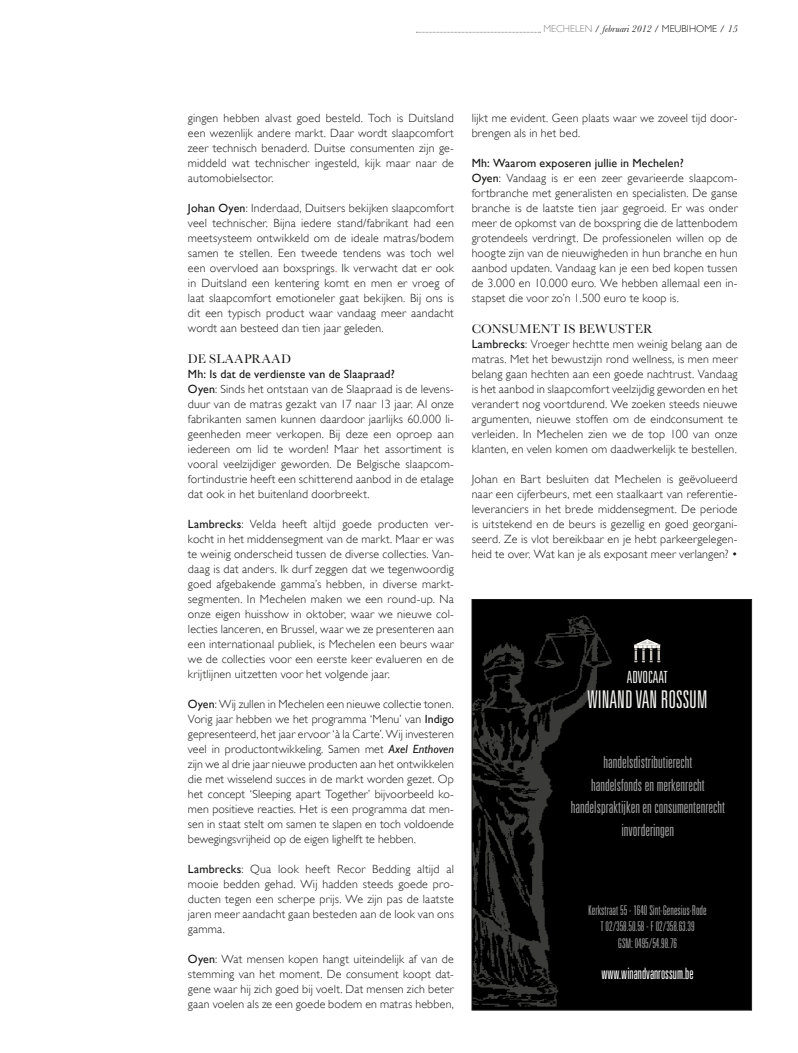
<style>
.page{position:relative;width:798px;height:1053px;background:#fff}
.page>*{position:absolute;margin:0;border:0;box-sizing:border-box;transform-origin:0 0}
.t1{font:300 ultra-condensed 24.38px "Univers LT Std";color:#f4f3f1;scale:.95 1}
.t2{font:300 ultra-condensed 16.75px/22.4px "Univers LT Std";color:#9c9c9d;text-align:center}
.t3{font:300 ultra-condensed 16.75px "Univers LT Std";color:#f4f3f1}
.t4{font:300 ultra-condensed 15.62px "Univers LT Std";color:#fff;scale:.95 1}
.t5{font:300 ultra-condensed 13.38px/16.1px "Univers LT Std";color:#9c9c9d;text-align:center;scale:.95 1}
.t6{font:13.12px "Baskerville";letter-spacing:.025em;color:#181716}
.t7{font:13.12px "Baskerville";letter-spacing:.05em;color:#181716}
.t8{font:300 11.88px/15px "Gill Sans";letter-spacing:.015em;color:#181716;text-align:justify}
.t9{font:italic 10px "Baskerville";color:#181716}
.s1{font-family:"Gill Sans";font-weight:300;font-style:normal;color:#868786}
.s2{font-style:normal}
.s3{font-family:"Gill Sans";font-weight:300;font-style:normal}
.s4{font-weight:400}
.s5{color:#f00}
.s6{font-weight:400;font-style:italic}
</style>
<div class="page">
<svg style="left:416px;top:32px;width:124px;height:1px"></svg>
<div style="left:472px;top:599px;width:277px;height:411px;background:#000"></div>
<svg style="left:633px;top:639px;width:28px;height:23px"></svg>
<img style="left:473px;top:615px;width:139px;height:392px">
<div style="left:471px;top:599px;width:280px;height:411px;border:1px solid #181716"></div>
<p class="t9" style="left:543px;top:23px;width:196px"><span class="s1">MECHELEN</span> <span class="s2">/</span> februari 2012 <span class="s2">/</span> <span class="s3">MEUBIHome</span> <span class="s2">/</span> 15</p>
<p class="t8" style="left:188px;top:111px;width:267px">gingen hebben alvast goed besteld. Toch is Duitsland een wezenlijk andere markt. Daar wordt slaapcomfort zeer technisch benaderd. Duitse consumenten zijn ge&shy;middeld wat technischer ingesteld, kijk maar naar de automobielsector.</p>
<p class="t8" style="left:188px;top:201px;width:268px"><span class="s4">Johan Oyen</span>: Inderdaad, Duitsers bekijken slaapcomfort veel technischer. Bijna iedere stand/fabrikant had een meetsysteem ontwikkeld om de ideale matras/bodem samen te stellen. Een tweede tendens was toch wel een overvloed aan boxsprings<span class="s5">.</span> Ik verwacht dat er ook in Duitsland een kentering komt en men er vroeg of laat slaapcomfort emotioneler gaat bekijken. Bij ons is dit een typisch product waar vandaag meer aandacht wordt aan besteed dan tien jaar geleden.</p>
<p class="t7" style="left:188px;top:350px;width:104px">DE SLAAPRAAD</p>
<p class="t8" style="left:188px;top:366px;width:267px;text-align:left"><span class="s4">Mh: Is dat de verdienste van de Slaapraad?<br>Oyen</span>: Sinds het ontstaan van de Slaapraad is de levens&shy;duur van de matras gezakt van 17 naar 13 jaar. Al onze fabrikanten samen kunnen daardoor jaarlijks 60.000 li&shy;geenheden meer verkopen. Bij deze een oproep aan iedereen om lid te worden! Maar het assortiment is vooral veelzijdiger geworden. De Belgische slaapcom&shy;fortindustrie heeft een schitterend aanbod in de etalage dat ook in het buitenland doorbreekt.</p>
<p class="t8" style="left:188px;top:516px;width:267px"><span class="s4">Lambrecks</span>: Velda heeft altijd goede producten ver&shy;kocht in het middensegment van de markt. Maar er was te weinig onderscheid tussen de diverse collecties. Van&shy;daag is dat anders. Ik durf zeggen dat we tegenwoordig goed afgebakende gamma’s hebben, in diverse markt&shy;segmenten. In Mechelen maken we een round-up. Na onze eigen huisshow in oktober, waar we nieuwe col&shy;lecties lanceren, en Brussel, waar we ze presenteren aan een internationaal publiek, is Mechelen een beurs waar we de collecties voor een eerste keer evalueren en de krijtlijnen uitzetten voor het volgende jaar.</p>
<p class="t8" style="left:188px;top:696px;width:267px"><span class="s4">Oyen</span>: Wij zullen in Mechelen een nieuwe collectie tonen.<br>Vorig jaar hebben we het programma ‘Menu’ van <span class="s4">Indigo </span>gepresenteerd, het jaar ervoor ‘à la Carte’. Wij investeren veel in productontwikkeling. Samen met <span class="s6">Axel Enthoven </span>zijn we al drie jaar nieuwe producten aan het ontwikkelen die met wisselend succes in de markt worden gezet. Op het concept ‘Sleeping apart Together’ bijvoorbeeld ko&shy;men positieve reacties. Het is een programma dat men&shy;sen in staat stelt om samen te slapen en toch voldoende bewegingsvrijheid op de eigen lighelft te hebben.</p>
<p class="t8" style="left:188px;top:861px;width:267px"><span class="s4">Lambrecks</span>: Qua look heeft Recor Bedding altijd al mooie bedden gehad. Wij hadden steeds goede pro&shy;ducten tegen een scherpe prijs. We zijn pas de laatste jaren meer aandacht gaan besteden aan de look van ons gamma.</p>
<p class="t8" style="left:188px;top:951px;width:267px"><span class="s4">Oyen</span>: Wat mensen kopen hangt uiteindelijk af van de stemming van het moment. De consument koopt dat&shy;gene waar hij zich goed bij voelt. Dat mensen zich beter gaan voelen als ze een goede bodem en matras hebben,</p>
<p class="t8" style="left:471px;top:111px;width:267px">lijkt me evident. Geen plaats waar we zoveel tijd door&shy;brengen als in het bed.</p>
<p class="t8" style="left:471px;top:156px;width:267px;text-align:left"><span class="s4">Mh: Waarom exposeren jullie in Mechelen?<br>Oyen</span>: Vandaag is er een zeer gevarieerde slaapcom&shy;fortbranche met generalisten en specialisten. De ganse branche is de laatste tien jaar gegroeid. Er was onder meer de opkomst van de boxspring die de lattenbodem grotendeels verdringt. De professionelen willen op de hoogte zijn van de nieuwigheden in hun branche en hun aanbod updaten. Vandaag kan je een bed kopen tussen de 3.000 en 10.000 euro. We hebben allemaal een in&shy;stapset die voor zo’n 1.500 euro te koop is.</p>
<p class="t6" style="left:471px;top:320px;width:182px">CONSUMENT IS BEWUSTER</p>
<p class="t8" style="left:471px;top:336px;width:267px"><span class="s4">Lambrecks</span>: Vroeger hechtte men weinig belang aan de matras. Met het bewustzijn rond wellness, is men meer belang gaan hechten aan een goede nachtrust. Vandaag is het aanbod in slaapcomfort veelzijdig geworden en het verandert nog voortdurend. We zoeken steeds nieuwe argumenten, nieuwe stoffen om de eindconsument te verleiden. In Mechelen zien we de top 100 van onze klanten, en velen komen om daadwerkelijk te bestellen.</p>
<p class="t8" style="left:471px;top:471px;width:267px">Johan en Bart besluiten dat Mechelen is geëvolueerd naar een cijferbeurs, met een staalkaart van referentie&shy;leveranciers in het brede middensegment. De periode is uitstekend en de beurs is gezellig en goed georgani&shy;seerd. Ze is vlot bereikbaar en je hebt parkeergelegen&shy;heid te over. Wat kan je als exposant meer verlangen? •</p>
<h2 class="t3" style="left:626px;top:668px;width:42px">ADVOCAAT</h2>
<h1 class="t1" style="left:587px;top:686px;width:128px">WINAND VAN ROSSUM</h1>
<h2 class="t2" style="left:570px;top:751px;width:155px">handelsdistributierecht<br>handelsfonds en merkenrecht handelspraktijken en consumentenrecht invorderingen</h2>
<p class="t5" style="left:588px;top:902px;width:126px">Kerkstraat 55 - 1640 Sint-Genesius-Rode<br>T 02/358.50.58 - F 02/358.63.39<br>GSM: 0495/54.98.76</p>
<h3 class="t4" style="left:601px;top:964px;width:98px">www.winandvanrossum.be</h3>
</div>
